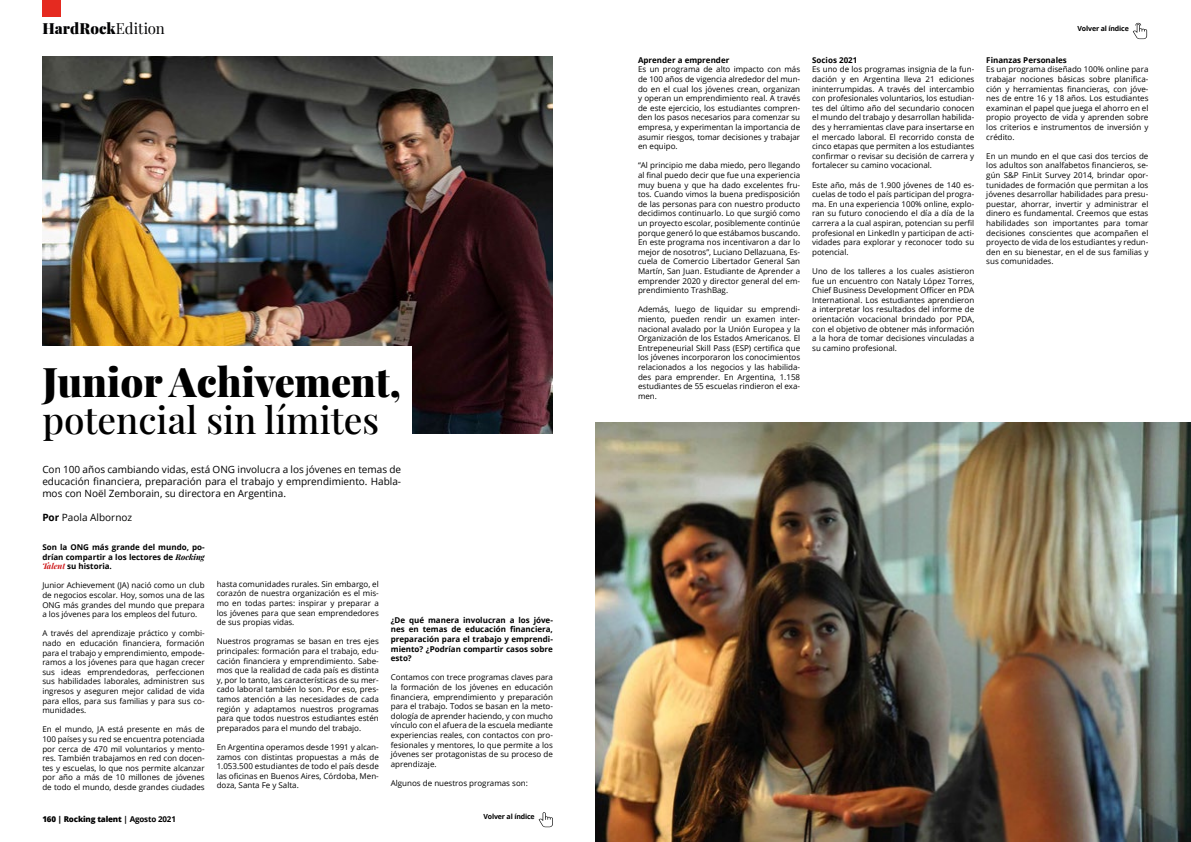
<style>
.page{position:relative;width:1191px;height:842px;background:#fff}
.page>*{position:absolute;margin:0;border:0;box-sizing:border-box;transform-origin:0 0}
.t1{font:900 40px "Playfair Display";color:#000}
.t2{font:500 37px "Playfair Display";color:#000}
.t3{font:900 15px "Playfair Display";color:#020203}
.t4{font:10px/12px "Open Sans";color:#000;text-align:justify}
.t5{font:8px/9.6px "Open Sans";color:#000;text-align:justify}
.t6{font:700 8px/9.6px "Open Sans";color:#000;text-align:justify}
.t7{font:800 8px "Open Sans";letter-spacing:-.02em;color:#000}
.t8{font:700 7px "Open Sans";letter-spacing:-.02em;color:#000}
.s1{font-weight:400}
.s2{font-weight:700}
.s3{font-family:"Playfair Display";font-style:italic}
.s4{font-family:"Playfair Display";font-style:italic;color:#cd1719}
</style>
<div class="page">
<div style="left:42px;top:0;width:18px;height:17px;background:#e52a20"></div>
<img style="left:595px;top:422px;width:596px;height:420px">
<img style="left:42px;top:57px;width:511px;height:377px">
<div style="left:17px;top:346px;width:394px;height:137px;background:#fff"></div>
<svg style="left:1132px;top:23px;width:15px;height:16px"></svg>
<svg style="left:538px;top:812px;width:15px;height:15px"></svg>
<h3 class="t3" style="left:42px;top:16px;width:124px">HardRock<span class="s1">Edition</span></h3>
<h1 class="t1" style="left:42px;top:351px;width:360px">Junior Achivement,</h1>
<h2 class="t2" style="left:42px;top:391px;width:338px">potencial sin límites</h2>
<p class="t4" style="left:42px;top:463px;width:360px">Con 100 años cambiando vidas, está ONG involucra a los jóvenes en temas de educación financiera, preparación para el trabajo y emprendimiento. Habla&shy;mos con Noël Zemborain, su directora en Argentina.</p>
<p class="t4" style="left:42px;top:511px;width:91px"><span class="s2">Por</span> Paola Albornoz</p>
<p class="t6" style="left:42px;top:542px;width:164px">Son la ONG más grande del mundo, po&shy;drían compartir a los lectores de <span class="s3">Rocking </span><span class="s4">Talent</span> su historia.</p>
<p class="t5" style="left:42px;top:580px;width:164px">Junior Achievement (JA) nació como un club de negocios escolar. Hoy, somos una de las ONG más grandes del mundo que prepara a los jóvenes para los empleos del futuro.</p>
<p class="t5" style="left:42px;top:628px;width:164px">A través del aprendizaje práctico y combi&shy;nado en educación financiera, formación para el trabajo y emprendimiento, empode&shy;ramos a los jóvenes para que hagan crecer sus ideas emprendedoras, perfeccionen sus habilidades laborales, administren sus ingresos y aseguren mejor calidad de vida para ellos, para sus familias y para sus co&shy;munidades.</p>
<p class="t5" style="left:42px;top:724px;width:164px">En el mundo, JA está presente en más de 100 países y su red se encuentra potenciada por cerca de 470 mil voluntarios y mento&shy;res. También trabajamos en red con docen&shy;tes y escuelas, lo que nos permite alcanzar por año a más de 10 millones de jóvenes de todo el mundo, desde grandes ciudades</p>
<p class="t7" style="left:42px;top:813px;width:135px">160 | Rocking talent <span class="s2">| Agosto 2021</span></p>
<p class="t5" style="left:217px;top:579px;width:164px">hasta comunidades rurales. Sin embargo, el corazón de nuestra organización es el mis&shy;mo en todas partes: inspirar y preparar a los jóvenes para que sean emprendedores de sus propias vidas.</p>
<p class="t5" style="left:217px;top:636px;width:164px">Nuestros programas se basan en tres ejes principales: formación para el trabajo, edu&shy;cación financiera y emprendimiento. Sabe&shy;mos que la realidad de cada país es distinta y, por lo tanto, las características de su mer&shy;cado laboral también lo son. Por eso, pres&shy;tamos atención a las necesidades de cada región y adaptamos nuestros programas para que todos nuestros estudiantes estén preparados para el mundo del trabajo.</p>
<p class="t5" style="left:217px;top:742px;width:164px">En Argentina operamos desde 1991 y alcan&shy;zamos con distintas propuestas a más de 1.053.500 estudiantes de todo el país desde las oficinas en Buenos Aires, Córdoba, Men&shy;doza, Santa Fe y Salta.</p>
<p class="t6" style="left:391px;top:615px;width:164px">¿De qué manera involucran a los jóve&shy;nes en temas de educación financiera, preparación para el trabajo y emprendi&shy;miento? ¿Podrían compartir casos sobre esto?</p>
<p class="t5" style="left:391px;top:672px;width:164px">Contamos con trece programas claves para la formación de los jóvenes en educación financiera, emprendimiento y preparación para el trabajo. Todos se basan en la meto&shy;dología de aprender haciendo, y con mucho vínculo con el afuera de la escuela mediante experiencias reales, con contactos con pro&shy;fesionales y mentores, lo que permite a los jóvenes ser protagonistas de su proceso de aprendizaje.</p>
<p class="t5" style="left:391px;top:778px;width:139px">Algunos de nuestros programas son:</p>
<p class="t8" style="left:483px;top:811px;width:53px">Volver al índice</p>
<p class="t6" style="left:638px;top:55px;width:93px">Aprender a emprender</p>
<p class="t5" style="left:638px;top:65px;width:164px">Es un programa de alto impacto con más de 100 años de vigencia alrededor del mun&shy;do en el cual los jóvenes crean, organizan y operan un emprendimiento real. A través de este ejercicio, los estudiantes compren&shy;den los pasos necesarios para comenzar su empresa, y experimentan la importancia de asumir riesgos, tomar decisiones y trabajar en equipo.</p>
<p class="t5" style="left:638px;top:161px;width:164px">“Al principio me daba miedo, pero llegando al final puedo decir que fue una experiencia muy buena y que ha dado excelentes fru&shy;tos. Cuando vimos la buena predisposición de las personas para con nuestro producto decidimos continuarlo. Lo que surgió como un proyecto escolar, posiblemente continúe porque generó lo que estábamos buscando.<br>En este programa nos incentivaron a dar lo mejor de nosotros”, Luciano Dellazuana, Es&shy;cuela de Comercio Libertador General San Martín, San Juan. Estudiante de Aprender a emprender 2020 y director general del em&shy;prendimiento TrashBag.</p>
<p class="t5" style="left:638px;top:305px;width:164px">Además, luego de liquidar su emprendi&shy;miento, pueden rendir un examen inter&shy;nacional avalado por la Unión Europea y la Organización de los Estados Americanos. El Entrepeneurial Skill Pass (ESP) certifica que los jóvenes incorporaron los conocimientos relacionados a los negocios y las habilida&shy;des para emprender. En Argentina, 1.158 estudiantes de 55 escuelas rindieron el exa&shy;men.</p>
<p class="t6" style="left:812px;top:55px;width:47px">Socios 2021</p>
<p class="t5" style="left:812px;top:65px;width:164px">Es uno de los programas insignia de la fun&shy;dación y en Argentina lleva 21 ediciones ininterrumpidas. A través del intercambio con profesionales voluntarios, los estudian&shy;tes del último año del secundario conocen el mundo del trabajo y desarrollan habilida&shy;des y herramientas clave para insertarse en el mercado laboral. El recorrido consta de cinco etapas que permiten a los estudiantes confirmar o revisar su decisión de carrera y fortalecer su camino vocacional.</p>
<p class="t5" style="left:812px;top:180px;width:164px">Este año, más de 1.900 jóvenes de 140 es&shy;cuelas de todo el país participan del progra&shy;ma. En una experiencia 100% online, explo&shy;ran su futuro conociendo el día a día de la carrera a la cual aspiran, potencian su perfil profesional en LinkedIn y participan de acti&shy;vidades para explorar y reconocer todo su potencial.</p>
<p class="t5" style="left:812px;top:266px;width:164px">Uno de los talleres a los cuales asistieron fue un encuentro con Nataly López Torres, Chief Business Development Officer en PDA International. Los estudiantes aprendieron a interpretar los resultados del informe de orientación vocacional brindado por PDA, con el objetivo de obtener más información a la hora de tomar decisiones vinculadas a su camino profesional.</p>
<p class="t8" style="left:1077px;top:23px;width:53px">Volver al índice</p>
<p class="t6" style="left:986px;top:55px;width:82px">Finanzas Personales</p>
<p class="t5" style="left:986px;top:65px;width:164px">Es un programa diseñado 100% online para trabajar nociones básicas sobre planifica&shy;ción y herramientas financieras, con jóve&shy;nes de entre 16 y 18 años. Los estudiantes examinan el papel que juega el ahorro en el propio proyecto de vida y aprenden sobre los criterios e instrumentos de inversión y crédito.</p>
<p class="t5" style="left:986px;top:151px;width:164px">En un mundo en el que casi dos tercios de los adultos son analfabetos financieros, se&shy;gún S&amp;P FinLit Survey 2014, brindar opor&shy;tunidades de formación que permitan a los jóvenes desarrollar habilidades para presu&shy;puestar, ahorrar, invertir y administrar el dinero es fundamental. Creemos que estas habilidades son importantes para tomar decisiones conscientes que acompañen el proyecto de vida de los estudiantes y redun&shy;den en su bienestar, en el de sus familias y sus comunidades.</p>
</div>
